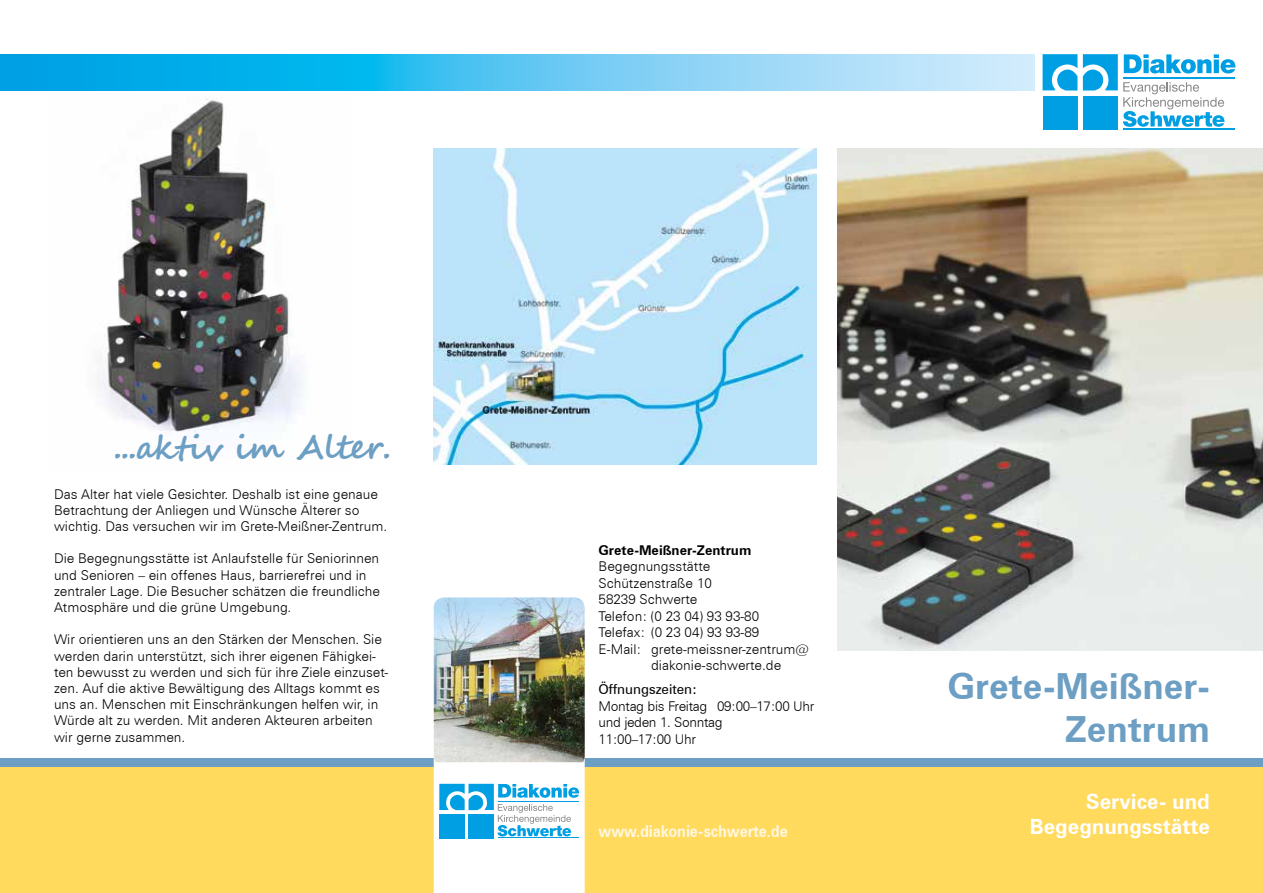
<style>
.page{position:relative;width:1263px;height:893px;background:#fff}
.page>*{position:absolute;margin:0;border:0;box-sizing:border-box;transform-origin:0 0}
.t1{font:700 36px/43.2px "Zurich BT";color:#6c9fc3;text-align:right}
.t2{font:700 33px "Segoe Script";letter-spacing:-.03em;color:#6c9fc3}
.t3{font:700 21px/25.2px "Zurich BT";color:#fff;text-align:right}
.t4{font:700 16.5px "Zurich BT";letter-spacing:-.01em;color:#fff7e0;scale:.9 1}
.t5{font:300 13.5px/16.2px "Zurich BT";color:#000}
.t6{font:300 13.5px/16.5px "Zurich BT";letter-spacing:-.025em;color:#000}
.t7{font:700 13.5px "Zurich BT";color:#000}
.t8{font:13.5px "Zurich BT";color:#000}
</style>
<div class="page">
<img style="left:100px;top:99px;width:203px;height:333px">
<div style="left:0;top:762px;width:1263px;height:131px;background:#ffda5d"></div>
<div style="left:1042px;top:96px;width:35px;height:33px;background:#009fe3"></div>
<div style="left:1083px;top:96px;width:35px;height:33px;background:#009fe3"></div>
<svg style="left:1042px;top:54px;width:35px;height:37px"></svg>
<svg style="left:1083px;top:54px;width:152px;height:73px"></svg>
<hr style="left:1123px;top:78px;width:112px;height:1px;background:#009fe3">
<hr style="left:1123px;top:128px;width:112px;height:1px;background:#009fe3">
<div style="left:0;top:758px;width:1263px;height:8px;background:#6c9fc3"></div>
<svg style="left:434px;top:762px;width:151px;height:131px;background:#d0ecf7"></svg>
<hr style="left:498px;top:801px;width:81px;height:1px;background:#009fe3">
<hr style="left:498px;top:837px;width:81px;height:1px;background:#009fe3">
<img style="left:434px;top:597px;width:151px;height:165px">
<svg style="left:0;top:54px;width:1035px;height:37px;background:#56c5f1"></svg>
<img style="left:838px;top:148px;width:425px;height:503px">
<img style="left:434px;top:148px;width:382px;height:316px">
<h2 class="t2" style="left:114px;top:421px;width:279px">...aktiv im Alter.</h2>
<p class="t5" style="left:54px;top:486px;width:335px">Das Alter hat viele Gesichter. Deshalb ist eine genaue<br>Betrachtung der Anliegen und Wünsche Älterer so wichtig. Das versuchen wir im Grete-Meißner-Zentrum.</p>
<p class="t5" style="left:54px;top:550px;width:327px">Die Begegnungsstätte ist Anlaufstelle für Seniorinnen und Senioren – ein offenes Haus, barrierefrei und in zentraler Lage. Die Besucher schätzen die freundliche Atmosphäre und die grüne Umgebung.</p>
<p class="t5" style="left:54px;top:631px;width:336px">Wir orientieren uns an den Stärken der Menschen. Sie werden darin unterstützt, sich ihrer eigenen Fähigkei&shy;ten bewusst zu werden und sich für ihre Ziele einzuset&shy;zen. Auf die aktive Bewältigung des Alltags kommt es uns an. Menschen mit Einschränkungen helfen wir, in Würde alt zu werden. Mit anderen Akteuren arbeiten wir gerne zusammen.</p>
<p class="t7" style="left:598px;top:542px;width:154px">Grete-Meißner-Zentrum</p>
<p class="t5" style="left:598px;top:558px;width:113px">Begegnungsstätte</p>
<p class="t5" style="left:598px;top:574px;width:115px">Schützenstraße 10</p>
<p class="t5" style="left:598px;top:591px;width:100px">58239 Schwerte</p>
<p class="t5" style="left:598px;top:607px;width:162px">Telefon: (0 23 04) 93 93-80</p>
<p class="t5" style="left:598px;top:624px;width:162px">Telefax: (0 23 04) 93 93-89</p>
<p class="t5" style="left:598px;top:640px;width:212px">E-Mail: grete-meissner-zentrum@</p>
<p class="t5" style="left:651px;top:657px;width:132px">diakonie-schwerte.de</p>
<p class="t8" style="left:598px;top:681px;width:100px">Öffnungszeiten:</p>
<p class="t6" style="left:598px;top:697px;width:217px">Montag bis Freitag 09:00–17:00 Uhr und jeden 1. Sonntag<br>11:00–17:00 Uhr</p>
<p class="t4" style="left:598px;top:821px;width:212px">www.diakonie-schwerte.de</p>
<h1 class="t1" style="left:947px;top:664px;width:264px">Grete-Meißner-<br>Zentrum</h1>
<h3 class="t3" style="left:1030px;top:789px;width:182px">Service- und<br>Begegnungsstätte</h3>
</div>
